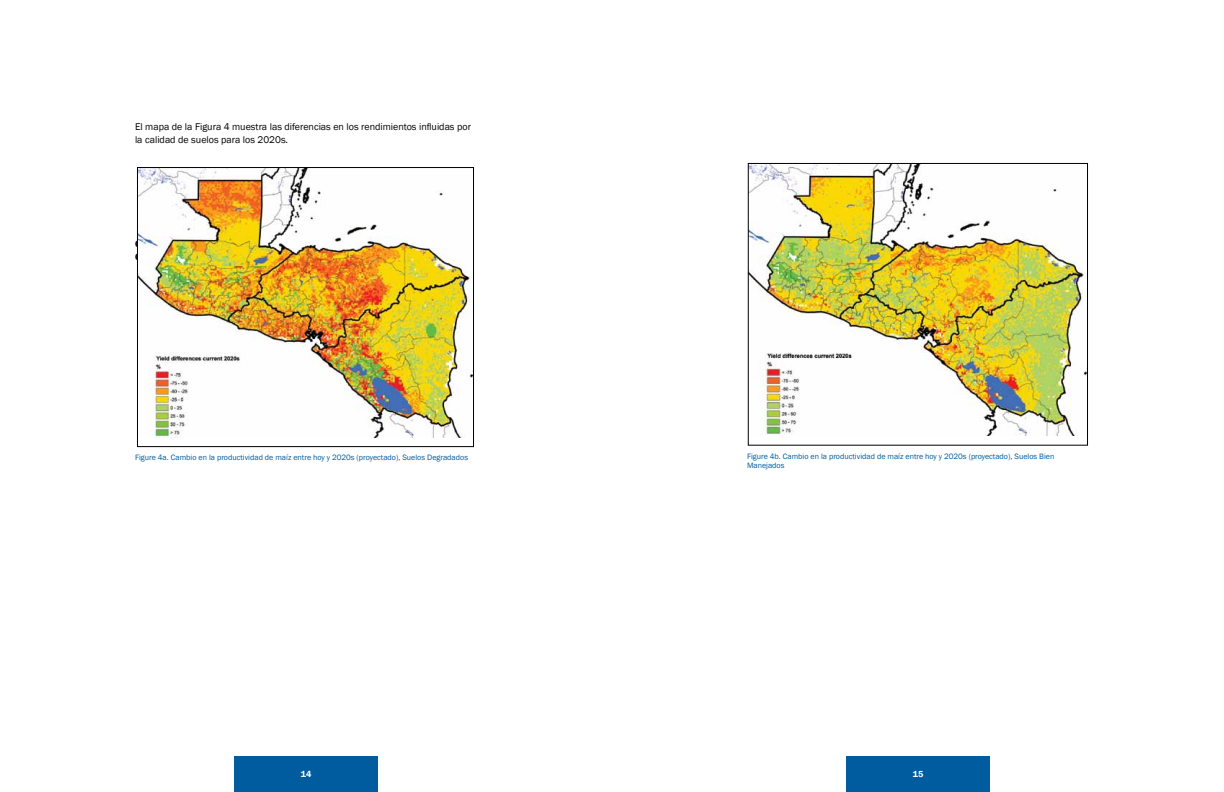
<style>
.page{position:relative;width:1224px;height:792px;background:#fff}
.page>*{position:absolute;margin:0;border:0;box-sizing:border-box;transform-origin:0 0}
.t1{font:10px/13px "Franklin Gothic";color:#000}
.t2{font:600 9px "Franklin Gothic";color:#fff}
.t3{font:8px/9px "Franklin Gothic";color:#005c9e}
</style>
<div class="page">
<div style="left:234px;top:756px;width:144px;height:36px;background:#005c9e"></div>
<div style="left:846px;top:756px;width:144px;height:36px;background:#005c9e"></div>
<img style="left:750px;top:165px;width:336px;height:271px">
<div style="left:748px;top:163px;width:340px;height:283px;border:1px solid #000"></div>
<img style="left:139px;top:169px;width:333px;height:268px">
<div style="left:137px;top:167px;width:337px;height:280px;border:1px solid #000"></div>
<p class="t1" style="left:135px;top:121px;width:337px">El mapa de la Figura 4 muestra las diferencias en los rendimientos influidas por la calidad de suelos para los 2020s.</p>
<p class="t3" style="left:135px;top:453px;width:335px">Figure 4a. Cambio en la productividad de maíz entre hoy y 2020s (proyectado), Suelos Degradados</p>
<p class="t3" style="left:747px;top:452px;width:309px">Figure 4b. Cambio en la productividad de maíz entre hoy y 2020s (proyectado), Suelos Bien<br>Manejados</p>
<p class="t2" style="left:301px;top:768px;width:12px">14</p>
<p class="t2" style="left:913px;top:768px;width:12px">15</p>
</div>
